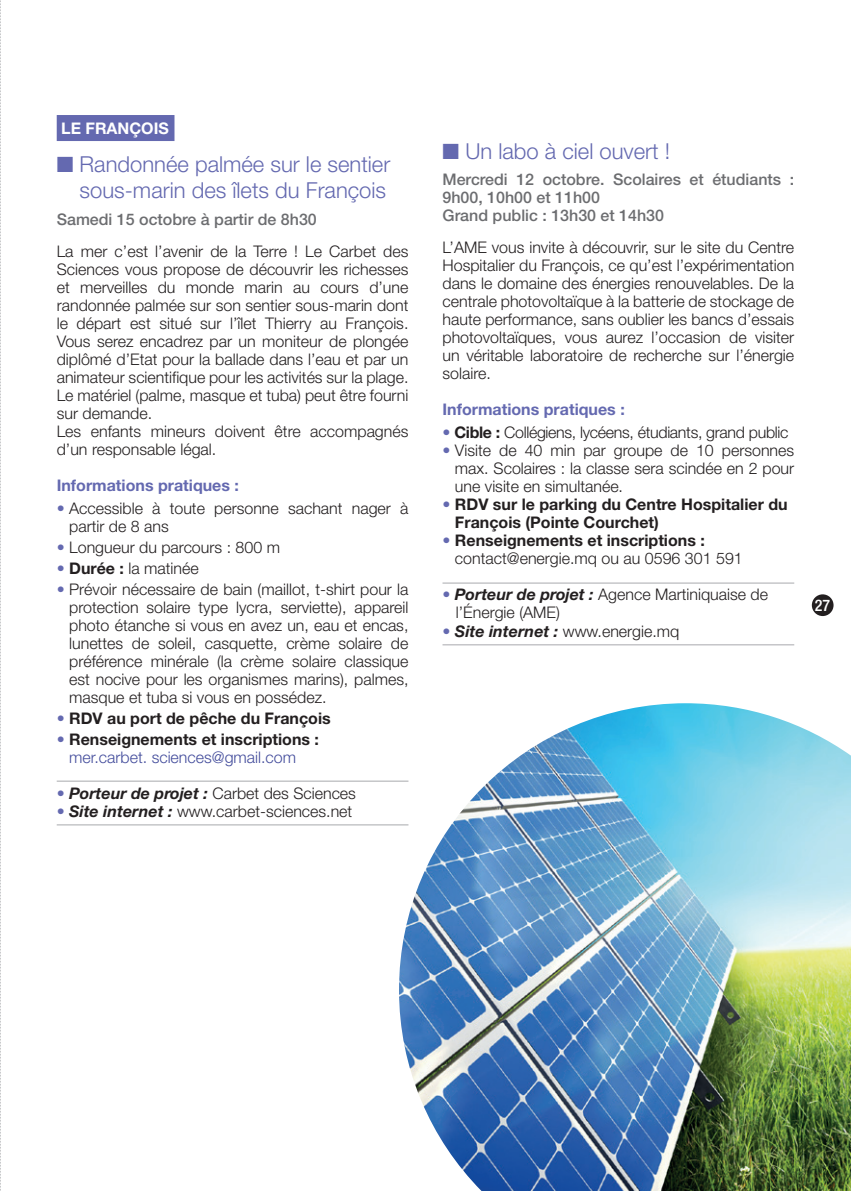
<style>
.page{position:relative;width:851px;height:1191px;background:#fff}
.page>*{position:absolute;margin:0;border:0;box-sizing:border-box;transform-origin:0 0}
.t1{font:300 22px/26.4px "Helvetica Neue";color:#6469b0;text-align:right}
.t2{font:300 16px/18px "Helvetica Neue";color:#231f20}
.t3{font:700 16px/18px "Helvetica Neue";color:#231f20}
.t4{font:500 16px/18px "Helvetica Neue";color:#6c6d70}
.t5{font:300 16px "Helvetica Neue";letter-spacing:-.02em;color:#231f20}
.t6{font:700 16px "Helvetica Neue";color:#6469b0}
.t7{font:700 16px "Helvetica Neue";color:#fff}
.t8{font:500 condensed 16px "Helvetica Neue";color:#fff}
.s1{color:#6469b0}
.s2{font-weight:700}
.s3{font-weight:300;color:#6469b0}
.s4{font-weight:300;color:#444d9c}
.s5{font-weight:700;font-style:italic}
.s6{font-weight:700;color:#6469b0}
</style>
<div class="page">
<div style="left:811px;top:594px;width:22px;height:22px;background:#231f20;border-radius:50%"></div>
<div style="left:57px;top:115px;width:117px;height:26px;background:#6469b0"></div>
<hr style="left:57px;top:780px;width:351px;height:1px;background:#a8a9ad">
<hr style="left:57px;top:824px;width:351px;height:1px;background:#a8a9ad">
<hr style="left:442px;top:582px;width:352px;height:1px;background:#a8a9ad">
<hr style="left:442px;top:644px;width:352px;height:1px;background:#a8a9ad">
<img style="left:399px;top:703px;width:451px;height:488px">
<svg style="left:0;top:0;width:1px;height:1191px"></svg>
<p class="t7" style="left:61px;top:118px;width:109px">LE FRANÇOIS</p>
<h1 class="t1" style="left:57px;top:151px;width:335px">■ Randonnée palmée sur le sentier sous-marin des îlets du François</h1>
<p class="t4" style="left:57px;top:210px;width:261px">Samedi 15 octobre à partir de 8h30</p>
<p class="t2" style="left:57px;top:241px;width:353px">La mer c’est l’avenir de la Terre ! Le Carbet des Sciences vous propose de découvrir les richesses et merveilles du monde marin au cours d’une randonnée palmée sur son sentier sous-marin dont le départ est situé sur l’îlet Thierry au François.<br>Vous serez encadrez par un moniteur de plongée diplômé d’Etat pour la ballade dans l’eau et par un animateur scientifique pour les activités sur la plage.<br>Le matériel (palme, masque et tuba) peut être fourni sur demande.<br>Les enfants mineurs doivent être accompagnés d’un responsable légal.</p>
<p class="t6" style="left:57px;top:475px;width:184px">Informations pratiques :</p>
<p class="t2" style="left:69px;top:499px;width:341px;text-indent:-12px"><span class="s1">•</span> Accessible à toute personne sachant nager à partir de 8 ans</p>
<p class="t2" style="left:57px;top:538px;width:225px"><span class="s1">•</span> Longueur du parcours : 800 m</p>
<p class="t2" style="left:57px;top:559px;width:143px"><span class="s1">•</span> <span class="s2">Durée :</span> la matinée</p>
<p class="t2" style="left:69px;top:580px;width:341px;text-align:justify;text-indent:-12px"><span class="s1">•</span> Prévoir nécessaire de bain (maillot, t-shirt pour la protection solaire type lycra, serviette), appareil photo étanche si vous en avez un, eau et encas, lunettes de soleil, casquette, crème solaire de préférence minérale (la crème solaire classique est nocive pour les organismes marins), palmes, masque et tuba si vous en possédez.</p>
<p class="t3" style="left:57px;top:708px;width:275px"><span class="s3">•</span> RDV au port de pêche du François</p>
<p class="t3" style="left:69px;top:729px;width:251px;text-indent:-12px"><span class="s3">•</span> Renseignements et inscriptions : <span class="s4">mer.carbet. sciences@gmail.com</span></p>
<p class="t2" style="left:57px;top:783px;width:301px"><span class="s1">•</span> <span class="s5">Porteur de projet :</span> Carbet des Sciences</p>
<p class="t2" style="left:57px;top:801px;width:297px"><span class="s1">•</span> <span class="s5">Site internet :</span> www.carbet-sciences.net</p>
<h1 class="t1" style="left:442px;top:137px;width:229px">■ Un labo à ciel ouvert !</h1>
<p class="t4" style="left:442px;top:170px;width:353px">Mercredi 12 octobre. Scolaires et étudiants :<br>9h00, 10h00 et 11h00<br>Grand public : 13h30 et 14h30</p>
<p class="t2" style="left:442px;top:238px;width:353px;text-align:justify">L’AME vous invite à découvrir, sur le site du Centre Hospitalier du François, ce qu’est l’expérimentation dans le domaine des énergies renouvelables. De la centrale photovoltaïque à la batterie de stockage de haute performance, sans oublier les bancs d’essais photovoltaïques, vous aurez l’occasion de visiter un véritable laboratoire de recherche sur l’énergie solaire.</p>
<p class="t6" style="left:442px;top:399px;width:184px">Informations pratiques :</p>
<p class="t5" style="left:442px;top:423px;width:347px"><span class="s1">•</span> <span class="s2">Cible :</span> Collégiens, lycéens, étudiants, grand public</p>
<p class="t2" style="left:455px;top:441px;width:341px;text-align:justify;text-indent:-12px"><span class="s1">•</span> Visite de 40 min par groupe de 10 personnes max. Scolaires : la classe sera scindée en 2 pour une visite en simultanée.</p>
<p class="t3" style="left:455px;top:495px;width:334px;text-indent:-12px"><span class="s3">•</span> RDV sur le parking du Centre Hospitalier du<br>François (Pointe Courchet)</p>
<p class="t2" style="left:455px;top:531px;width:289px;text-indent:-12px"><span class="s6">•</span> <span class="s2">Renseignements et inscriptions : </span>contact@energie.mq ou au 0596 301 591</p>
<p class="t2" style="left:456px;top:585px;width:314px;text-indent:-13px"><span class="s1">•</span> <span class="s5">Porteur de projet :</span> Agence Martiniquaise de l’Énergie (AME)</p>
<p class="t2" style="left:442px;top:621px;width:238px"><span class="s1">•</span> <span class="s5">Site internet :</span> www.energie.mq</p>
<p class="t8" style="left:814px;top:595px;width:17px">27</p>
</div>
